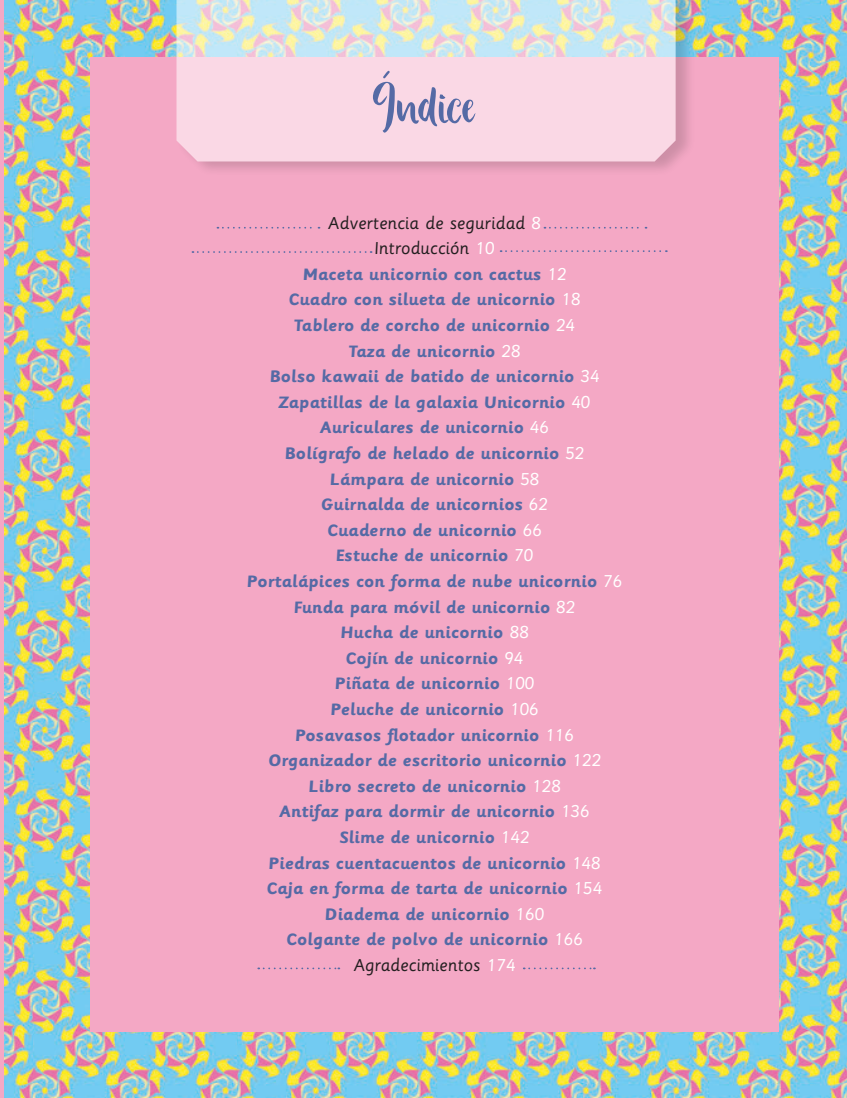
<style>
.page{position:relative;width:847px;height:1098px;background:#fff}
.page>*{position:absolute;margin:0;border:0;box-sizing:border-box;transform-origin:0 0}
.t1{font:75.25px "Fontbox Lemonade Stand";color:#556aa5}
.t2{font:19.25px/25.6px "Sassoon Primary Std";color:#231f20;text-align:center}
.t3{font:700 18.38px/25.6px "Sassoon Primary Std";color:#556aa5;text-align:center}
.s1{color:#fff}
.s2{font-weight:400;font-size:19.25px;color:#fff}
</style>
<div class="page">
<img style="left:4px;top:0;width:843px;height:1097px">
<div style="left:90px;top:57px;width:688px;height:974px;background:#f4a8c5"></div>
<div style="left:177px;top:0;width:518px;height:176px;background:#231f20;opacity:.33"></div>
<svg style="left:176px;top:0;width:499px;height:161px;background:#eedce1"></svg>
<hr style="left:0;top:0;width:4px;height:1097px;background:#f4a8c5">
<svg style="left:500px;top:250px;width:167px;height:2px"></svg>
<svg style="left:544px;top:227px;width:102px;height:1px"></svg>
<svg style="left:217px;top:227px;width:102px;height:1px"></svg>
<svg style="left:192px;top:251px;width:179px;height:2px"></svg>
<svg style="left:524px;top:967px;width:71px;height:2px"></svg>
<svg style="left:258px;top:967px;width:81px;height:2px"></svg>
<h1 class="t1" style="left:376px;top:62px;width:101px">Índice</h1>
<p class="t2" style="left:328px;top:210px;width:214px">Advertencia de seguridad <span class="s1">8<br></span>Introducción <span class="s1">10</span></p>
<p class="t3" style="left:247px;top:261px;width:377px">Maceta unicornio con cactus <span class="s2">12<br></span>Cuadro con silueta de unicornio <span class="s2">18<br></span>Tablero de corcho de unicornio <span class="s2">24<br></span>Taza de unicornio <span class="s2">28<br></span>Bolso kawaii de batido de unicornio <span class="s2">34<br></span>Zapatillas de la galaxia Unicornio <span class="s2">40<br></span>Auriculares de unicornio <span class="s2">46<br></span>Bolígrafo de helado de unicornio <span class="s2">52<br></span>Lámpara de unicornio <span class="s2">58<br></span>Guirnalda de unicornios <span class="s2">62<br></span>Cuaderno de unicornio <span class="s2">66<br></span>Estuche de unicornio <span class="s2">70<br></span>Portalápices con forma de nube unicornio <span class="s2">76<br></span>Funda para móvil de unicornio <span class="s2">82<br></span>Hucha de unicornio <span class="s2">88<br></span>Cojín de unicornio <span class="s2">94<br></span>Piñata de unicornio <span class="s2">100<br></span>Peluche de unicornio <span class="s2">106<br></span>Posavasos flotador unicornio <span class="s2">116<br></span>Organizador de escritorio unicornio <span class="s2">122<br></span>Libro secreto de unicornio <span class="s2">128<br></span>Antifaz para dormir de unicornio <span class="s2">136<br></span>Slime de unicornio <span class="s2">142<br></span>Piedras cuentacuentos de unicornio <span class="s2">148<br></span>Caja en forma de tarta de unicornio <span class="s2">154<br></span>Diadema de unicornio <span class="s2">160<br></span>Colgante de polvo de unicornio <span class="s2">166</span></p>
<p class="t2" style="left:353px;top:951px;width:163px">Agradecimientos <span class="s1">174</span></p>
</div>
